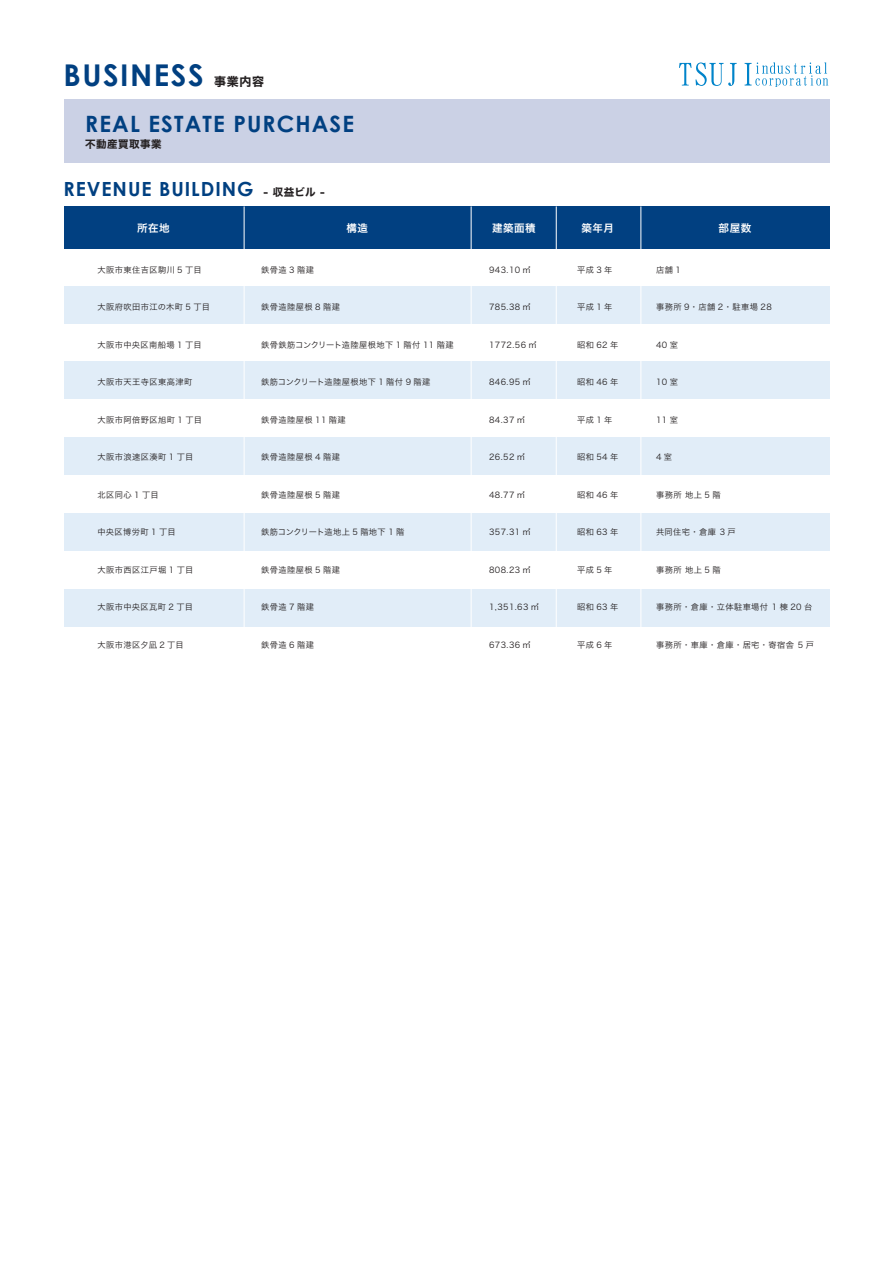
<style>
.page{position:relative;width:893px;height:1263px;background:#fff}
.page>*{position:absolute;margin:0;border:0;box-sizing:border-box;transform-origin:0 0}
.t1{font:700 30px "Century Gothic";letter-spacing:.05em;color:#014081}
.t2{font:700 22.5px "Century Gothic";letter-spacing:.05em;color:#014081}
.t3{font:700 19.5px "Century Gothic";letter-spacing:.05em;color:#014081}
.t4{font:12px "Hiragino Sans W7";color:#231f20}
.t5{font:10.5px "Hiragino Sans W6";letter-spacing:.05em;color:#fff}
.t6{font:10.5px "Hiragino Sans W7";letter-spacing:.05em;color:#231f20}
.t7{font:8.25px "Hiragino Sans W3";letter-spacing:.05em;color:#231f20}
.t8{font:8.25px "Hiragino Sans W3";letter-spacing:-.03em;color:#231f20}
</style>
<div class="page">
<div style="left:64px;top:99px;width:765px;height:63px;background:#cbd1e5"></div>
<div style="left:64px;top:206px;width:765px;height:43px;background:#014081"></div>
<div style="left:64px;top:286px;width:765px;height:37px;background:#e1edf8"></div>
<div style="left:64px;top:362px;width:765px;height:37px;background:#e1edf8"></div>
<div style="left:64px;top:438px;width:765px;height:37px;background:#e1edf8"></div>
<div style="left:64px;top:513px;width:765px;height:37px;background:#e1edf8"></div>
<div style="left:64px;top:589px;width:765px;height:37px;background:#e1edf8"></div>
<svg style="left:679px;top:62px;width:58px;height:24px"></svg>
<svg style="left:745px;top:62px;width:83px;height:25px"></svg>
<hr style="left:244px;top:206px;width:1px;height:456px;background:#fff">
<hr style="left:471px;top:206px;width:1px;height:456px;background:#fff">
<hr style="left:556px;top:206px;width:1px;height:456px;background:#fff">
<hr style="left:641px;top:206px;width:1px;height:456px;background:#fff">
<h1 class="t1" style="left:64px;top:52px;width:142px">BUSINESS</h1>
<h3 class="t4" style="left:214px;top:72px;width:51px">事業内容</h3>
<h2 class="t2" style="left:85px;top:107px;width:270px">REAL ESTATE PURCHASE</h2>
<p class="t6" style="left:85px;top:136px;width:78px">不動産買取事業</p>
<h3 class="t3" style="left:64px;top:174px;width:192px">REVENUE BUILDING</h3>
<p class="t6" style="left:264px;top:184px;width:63px">- 収益ビル -</p>
<p class="t5" style="left:137px;top:218px;width:34px">所在地</p>
<p class="t5" style="left:347px;top:218px;width:23px">構造</p>
<p class="t5" style="left:492px;top:218px;width:45px">建築面積</p>
<p class="t5" style="left:581px;top:218px;width:34px">築年月</p>
<p class="t5" style="left:719px;top:218px;width:34px">部屋数</p>
<p class="t7" style="left:98px;top:262px;width:106px">大阪市東住吉区駒川 5 丁目</p>
<p class="t7" style="left:98px;top:300px;width:114px">大阪府吹田市江の木町 5 丁目</p>
<p class="t7" style="left:98px;top:337px;width:106px">大阪市中央区南船場 1 丁目</p>
<p class="t7" style="left:98px;top:375px;width:96px">大阪市天王寺区東高津町</p>
<p class="t7" style="left:98px;top:412px;width:106px">大阪市阿倍野区旭町 1 丁目</p>
<p class="t7" style="left:98px;top:450px;width:97px">大阪市浪速区湊町 1 丁目</p>
<p class="t7" style="left:98px;top:487px;width:62px">北区同心 1 丁目</p>
<p class="t7" style="left:97px;top:525px;width:80px">中央区博労町 1 丁目</p>
<p class="t7" style="left:98px;top:562px;width:97px">大阪市西区江戸堀 1 丁目</p>
<p class="t7" style="left:98px;top:600px;width:97px">大阪市中央区瓦町 2 丁目</p>
<p class="t7" style="left:98px;top:637px;width:88px">大阪市港区夕凪 2 丁目</p>
<p class="t7" style="left:656px;top:262px;width:26px">店舗 1</p>
<p class="t7" style="left:656px;top:300px;width:117px">事務所 9・店舗 2・駐車場 28</p>
<p class="t7" style="left:656px;top:337px;width:24px">40 室</p>
<p class="t7" style="left:656px;top:375px;width:23px">10 室</p>
<p class="t7" style="left:656px;top:412px;width:23px">11 室</p>
<p class="t7" style="left:656px;top:450px;width:18px">4 室</p>
<p class="t7" style="left:656px;top:487px;width:66px">事務所 地上 5 階</p>
<p class="t7" style="left:656px;top:525px;width:81px">共同住宅・倉庫 3 戸</p>
<p class="t7" style="left:656px;top:562px;width:66px">事務所 地上 5 階</p>
<p class="t7" style="left:656px;top:600px;width:158px">事務所・倉庫・立体駐車場付 1 棟 20 台</p>
<p class="t7" style="left:656px;top:637px;width:159px">事務所・車庫・倉庫・居宅・寄宿舎 5 戸</p>
<p class="t7" style="left:489px;top:262px;width:43px">943.10 ㎡</p>
<p class="t7" style="left:489px;top:300px;width:43px">785.38 ㎡</p>
<p class="t7" style="left:489px;top:337px;width:49px">1772.56 ㎡</p>
<p class="t7" style="left:489px;top:375px;width:43px">846.95 ㎡</p>
<p class="t7" style="left:489px;top:412px;width:37px">84.37 ㎡</p>
<p class="t7" style="left:489px;top:450px;width:37px">26.52 ㎡</p>
<p class="t7" style="left:489px;top:487px;width:37px">48.77 ㎡</p>
<p class="t7" style="left:489px;top:525px;width:43px">357.31 ㎡</p>
<p class="t7" style="left:489px;top:562px;width:43px">808.23 ㎡</p>
<p class="t7" style="left:489px;top:600px;width:51px">1,351.63 ㎡</p>
<p class="t7" style="left:489px;top:637px;width:43px">673.36 ㎡</p>
<p class="t7" style="left:577px;top:262px;width:37px">平成3年</p>
<p class="t7" style="left:577px;top:300px;width:37px">平成1年</p>
<p class="t7" style="left:577px;top:337px;width:43px">昭和 62 年</p>
<p class="t7" style="left:577px;top:375px;width:43px">昭和 46 年</p>
<p class="t7" style="left:577px;top:412px;width:37px">平成1年</p>
<p class="t7" style="left:577px;top:450px;width:43px">昭和 54 年</p>
<p class="t7" style="left:577px;top:487px;width:43px">昭和 46 年</p>
<p class="t7" style="left:577px;top:525px;width:43px">昭和 63 年</p>
<p class="t7" style="left:577px;top:562px;width:37px">平成5年</p>
<p class="t7" style="left:577px;top:600px;width:43px">昭和 63 年</p>
<p class="t7" style="left:577px;top:637px;width:37px">平成6年</p>
<p class="t7" style="left:261px;top:262px;width:54px">鉄骨造 3 階建</p>
<p class="t7" style="left:261px;top:300px;width:80px">鉄骨造陸屋根 8 階建</p>
<p class="t7" style="left:261px;top:337px;width:194px">鉄骨鉄筋コンクリート造陸屋根地下 1 階付 11 階建</p>
<p class="t7" style="left:261px;top:375px;width:171px">鉄筋コンクリート造陸屋根地下 1 階付 9 階建</p>
<p class="t7" style="left:261px;top:412px;width:86px">鉄骨造陸屋根 11 階建</p>
<p class="t7" style="left:261px;top:450px;width:80px">鉄骨造陸屋根 4 階建</p>
<p class="t7" style="left:261px;top:487px;width:80px">鉄骨造陸屋根 5 階建</p>
<p class="t8" style="left:261px;top:525px;width:145px">鉄筋コンクリート造地上 5 階地下 1 階</p>
<p class="t7" style="left:261px;top:562px;width:80px">鉄骨造陸屋根 5 階建</p>
<p class="t7" style="left:261px;top:600px;width:54px">鉄骨造 7 階建</p>
<p class="t7" style="left:261px;top:637px;width:54px">鉄骨造 6 階建</p>
</div>
